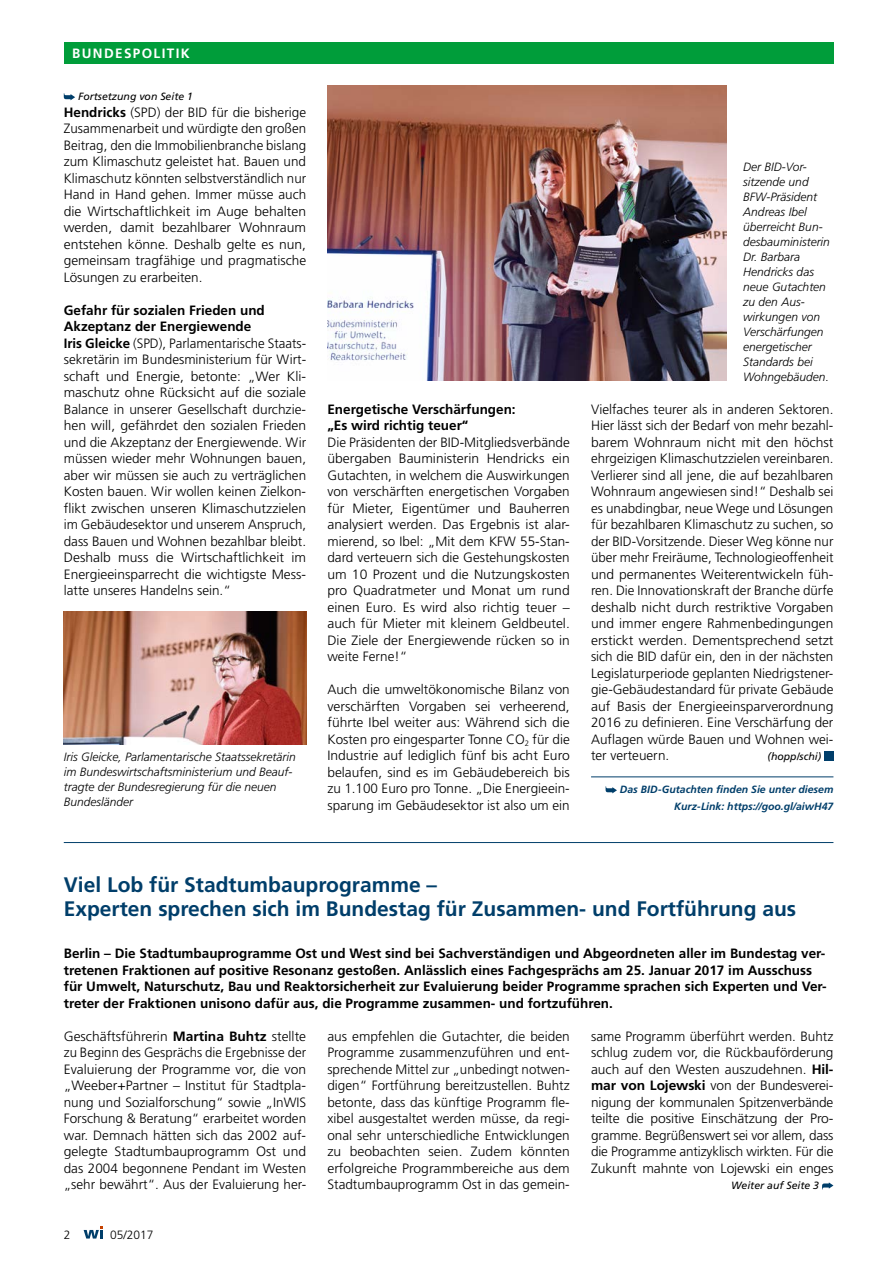
<style>
.page{position:relative;width:893px;height:1263px;background:#fff}
.page>*{position:absolute;margin:0;border:0;box-sizing:border-box;transform-origin:0 0}
.t1{font:700 21px/24px "Frutiger";color:#003e6a}
.t2{font:300 13.5px/16.5px "Frutiger";color:#000;text-align:justify}
.t3{font:700 13.5px/16.5px "Frutiger";color:#000}
.t4{font:700 13.5px "Frutiger";letter-spacing:.1em;color:#fff}
.t5{font:italic 300 12px/15px "Frutiger";color:#000}
.t6{font:300 12px "Frutiger";color:#000}
.t7{font:italic 700 10.5px/16.5px "Frutiger";color:#003e6a;text-align:right}
.t8{font:italic 10.5px "Frutiger";color:#000}
.s1{font-weight:700}
</style>
<div class="page">
<div style="left:64px;top:43px;width:769px;height:21px;background:#009d3a"></div>
<hr style="left:64px;top:842px;width:769px;height:1px;background:#003e6a">
<hr style="left:591px;top:776px;width:242px;height:1px;background:#003e6a">
<div style="left:824px;top:751px;width:9px;height:9px;background:#003e6a"></div>
<svg style="left:606px;top:786px;width:11px;height:7px"></svg>
<svg style="left:64px;top:93px;width:11px;height:7px"></svg>
<img style="left:327px;top:85px;width:399px;height:296px">
<img style="left:64px;top:612px;width:242px;height:133px">
<svg style="left:822px;top:1182px;width:11px;height:7px"></svg>
<svg style="left:84px;top:1226px;width:19px;height:12px"></svg>
<p class="t4" style="left:72px;top:46px;width:119px">BUNDESPOLITIK</p>
<p class="t8" style="left:78px;top:91px;width:116px">Fortsetzung von Seite 1</p>
<p class="t2" style="left:64px;top:104px;width:244px"><span class="s1">Hendricks</span> (SPD) der BID für die bisherige Zusammenarbeit und würdigte den großen Beitrag, den die Immobilienbranche bislang zum Klimaschutz geleistet hat. Bauen und Klimaschutz könnten selbstverständlich nur Hand in Hand gehen. Immer müsse auch die Wirtschaftlichkeit im Auge behalten werden, damit bezahlbarer Wohnraum entstehen könne. Deshalb gelte es nun, gemeinsam tragfähige und pragmatische Lösungen zu erarbeiten.</p>
<p class="t2" style="left:64px;top:302px;width:244px;text-align:left"><span class="s1">Gefahr für sozialen Frieden und Akzeptanz der Energiewende<br>Iris Gleicke</span> (SPD), Parlamentarische Staats&shy;sekretärin im Bundesministerium für Wirt&shy;schaft und Energie, betonte: „Wer Kli&shy;maschutz ohne Rücksicht auf die soziale Balance in unserer Gesellschaft durchzie&shy;hen will, gefährdet den sozialen Frieden und die Akzeptanz der Energiewende. Wir müssen wieder mehr Wohnungen bauen, aber wir müssen sie auch zu verträglichen Kosten bauen. Wir wollen keinen Zielkon&shy;flikt zwischen unseren Klimaschutzzielen im Gebäudesektor und unserem Anspruch, dass Bauen und Wohnen bezahlbar bleibt.<br>Deshalb muss die Wirtschaftlichkeit im Energieeinsparrecht die wichtigste Mess&shy;latte unseres Handelns sein.“</p>
<p class="t5" style="left:64px;top:749px;width:233px">Iris Gleicke, Parlamentarische Staatssekretärin im Bundeswirtschaftsministerium und Beauf&shy;tragte der Bundesregierung für die neuen Bundesländer</p>
<p class="t3" style="left:327px;top:401px;width:190px">Energetische Verschärfungen: „Es wird richtig teuer“</p>
<p class="t2" style="left:327px;top:434px;width:244px">Die Präsidenten der BID-Mitgliedsverbände übergaben Bauministerin Hendricks ein Gutachten, in welchem die Auswirkungen von verschärften energetischen Vorgaben für Mieter, Eigentümer und Bauherren analysiert werden. Das Ergebnis ist alar&shy;mierend, so Ibel: „Mit dem KFW 55-Stan&shy;dard verteuern sich die Gestehungskosten um 10 Prozent und die Nutzungskosten pro Quadratmeter und Monat um rund einen Euro. Es wird also richtig teuer – auch für Mieter mit kleinem Geldbeutel.<br>Die Ziele der Energiewende rücken so in weite Ferne!“</p>
<p class="t2" style="left:327px;top:682px;width:244px">Auch die umweltökonomische Bilanz von verschärften Vorgaben sei verheerend, führte Ibel weiter aus: Während sich die Kosten pro eingesparter Tonne CO<sub>2</sub> für die Industrie auf lediglich fünf bis acht Euro belaufen, sind es im Gebäudebereich bis zu 1.100 Euro pro Tonne. „Die Energieein&shy;sparung im Gebäudesektor ist also um ein</p>
<p class="t5" style="left:743px;top:159px;width:88px">Der BID-Vor&shy;sitzende und<br>BFW-Präsident<br>Andreas Ibel überreicht Bun&shy;desbauministerin<br>Dr. Barbara<br>Hendricks das neue Gutachten zu den Aus&shy;wirkungen von<br>Verschärfungen energetischer<br>Standards bei<br>Wohngebäuden.</p>
<p class="t2" style="left:591px;top:401px;width:244px">Vielfaches teurer als in anderen Sektoren.<br>Hier lässt sich der Bedarf von mehr bezahl&shy;barem Wohnraum nicht mit den höchst ehrgeizigen Klimaschutzzielen vereinbaren.<br>Verlierer sind all jene, die auf bezahlbaren Wohnraum angewiesen sind!“ Deshalb sei es unabdingbar, neue Wege und Lösungen für bezahlbaren Klimaschutz zu suchen, so der BID-Vorsitzende. Dieser Weg könne nur über mehr Freiräume, Technologieoffenheit und permanentes Weiterentwickeln füh&shy;ren. Die Innovationskraft der Branche dürfe deshalb nicht durch restriktive Vorgaben und immer engere Rahmenbedingungen erstickt werden. Dementsprechend setzt sich die BID dafür ein, den in der nächsten Legislaturperiode geplanten Niedrigstener&shy;gie-Gebäudestandard für private Gebäude auf Basis der Energieeinsparverordnung 2016 zu definieren. Eine Verschärfung der Auflagen würde Bauen und Wohnen wei&shy;ter verteuern.</p>
<p class="t8" style="left:767px;top:751px;width:55px">(hopp/schi)</p>
<p class="t7" style="left:620px;top:781px;width:215px">Das BID-Gutachten finden Sie unter diesem<br>Kurz-Link: https://goo.gl/aiwH47</p>
<h1 class="t1" style="left:64px;top:873px;width:734px">Viel Lob für Stadtumbauprogramme –<br>Experten sprechen sich im Bundestag für Zusammen- und Fortführung aus</h1>
<p class="t3" style="left:64px;top:945px;width:764px">Berlin – Die Stadtumbauprogramme Ost und West sind bei Sachverständigen und Abgeordneten aller im Bundestag ver&shy;tretenen Fraktionen auf positive Resonanz gestoßen. Anlässlich eines Fachgesprächs am 25. Januar 2017 im Ausschuss für Umwelt, Naturschutz, Bau und Reaktorsicherheit zur Evaluierung beider Programme sprachen sich Experten und Ver&shy;treter der Fraktionen unisono dafür aus, die Programme zusammen- und fortzuführen.</p>
<p class="t2" style="left:64px;top:1028px;width:244px">Geschäftsführerin <span class="s1">Martina Buhtz</span> stellte zu Beginn des Gesprächs die Ergebnisse der Evaluierung der Programme vor, die von „Weeber+Partner – Institut für Stadtpla&shy;nung und Sozialforschung“ sowie „InWIS Forschung &amp; Beratung“ erarbeitet worden war. Demnach hätten sich das 2002 auf&shy;gelegte Stadtumbauprogramm Ost und das 2004 begonnene Pendant im Westen „sehr bewährt“. Aus der Evaluierung her-</p>
<p class="t2" style="left:327px;top:1028px;width:244px">aus empfehlen die Gutachter, die beiden Programme zusammenzuführen und ent&shy;sprechende Mittel zur „unbedingt notwen&shy;digen“ Fortführung bereitzustellen. Buhtz betonte, dass das künftige Programm fle&shy;xibel ausgestaltet werden müsse, da regi&shy;onal sehr unterschiedliche Entwicklungen zu beobachten seien. Zudem könnten erfolgreiche Programmbereiche aus dem Stadtumbauprogramm Ost in das gemein-</p>
<p class="t2" style="left:591px;top:1028px;width:244px">same Programm überführt werden. Buhtz schlug zudem vor, die Rückbauförderung auch auf den Westen auszudehnen. <span class="s1">Hil&shy;mar von Lojewski</span> von der Bundesverei&shy;nigung der kommunalen Spitzenverbände teilte die positive Einschätzung der Pro&shy;gramme. Begrüßenswert sei vor allem, dass die Programme antizyklisch wirkten. Für die Zukunft mahnte von Lojewski ein enges</p>
<p class="t8" style="left:731px;top:1180px;width:89px">Weiter auf Seite 3</p>
<p class="t6" style="left:64px;top:1227px;width:8px">2</p>
<p class="t6" style="left:110px;top:1227px;width:45px">05/2017</p>
</div>
